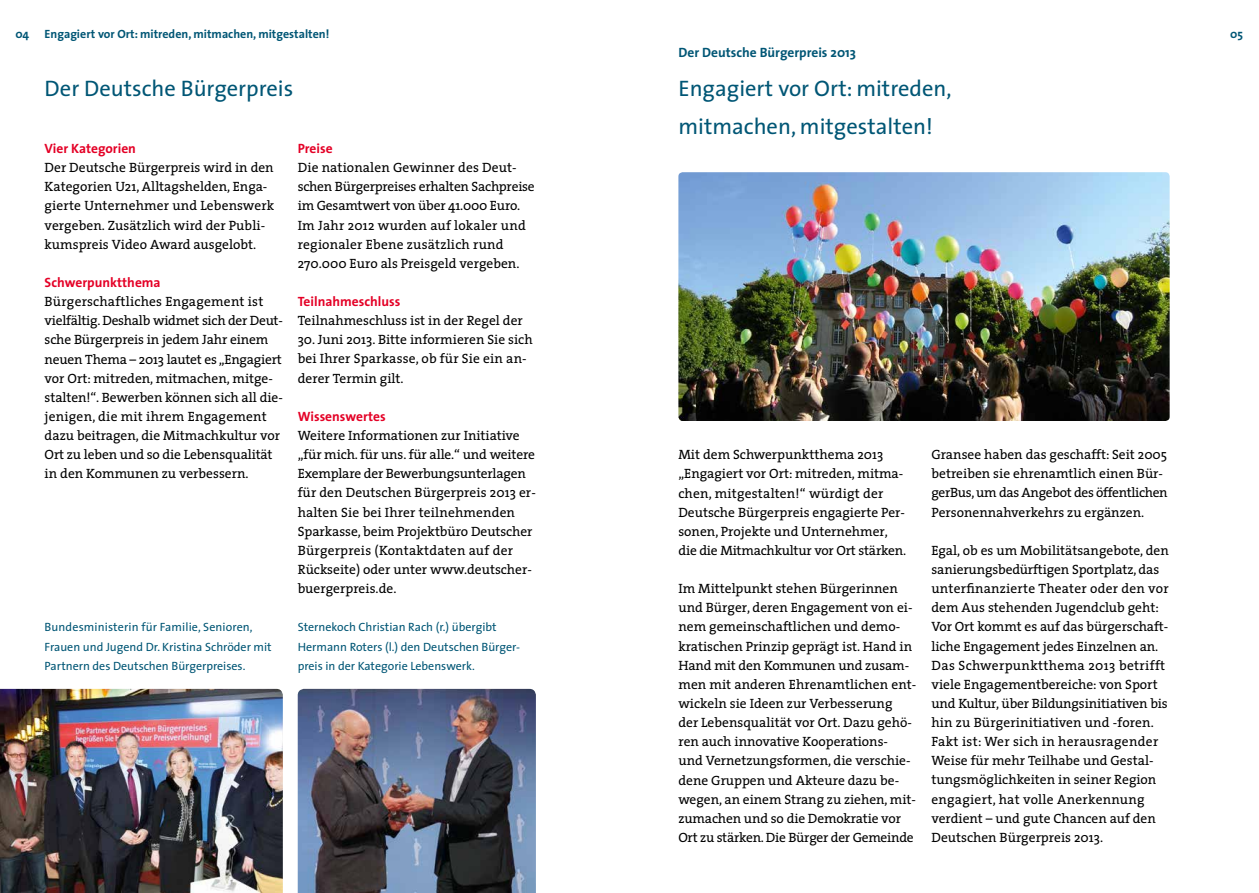
<style>
.page{position:relative;width:1259px;height:893px;background:#fff}
.page>*{position:absolute;margin:0;border:0;box-sizing:border-box;transform-origin:0 0}
.t1{font:22.5px/38.2px "The Sans";color:#005675}
.t2{font:13.5px/19.2px "The Serif";color:#000}
.t3{font:700 13.5px "The Sans";color:#e40026}
.t4{font:700 13.5px "The Sans";color:#005675}
.t5{font:12px/19.2px "The Sans";color:#005675}
.t6{font:700 12px "The Sans";color:#005675}
</style>
<div class="page">
<img style="left:298px;top:689px;width:238px;height:204px">
<img style="left:0;top:689px;width:283px;height:204px">
<img style="left:678px;top:172px;width:491px;height:249px">
<p class="t6" style="left:15px;top:24px;width:15px">04</p>
<p class="t6" style="left:45px;top:24px;width:286px">Engagiert vor Ort: mitreden, mitmachen, mitgestalten!</p>
<p class="t6" style="left:1230px;top:24px;width:14px">05</p>
<h1 class="t1" style="left:45px;top:68px;width:250px">Der Deutsche Bürgerpreis</h1>
<p class="t3" style="left:45px;top:137px;width:93px">Vier Kategorien</p>
<p class="t2" style="left:45px;top:158px;width:231px">Der Deutsche Bürgerpreis wird in den Kategorien U21, Alltagshelden, Enga&shy;gierte Unternehmer und Lebenswerk vergeben. Zusätzlich wird der Publi&shy;kumspreis Video Award ausgelobt.</p>
<p class="t3" style="left:45px;top:271px;width:118px">Schwerpunktthema</p>
<p class="t2" style="left:45px;top:292px;width:240px">Bürgerschaftliches Engagement ist vielfältig. Deshalb widmet sich der Deut&shy;sche Bürgerpreis in jedem Jahr einem neuen Thema – 2013 lautet es „Engagiert vor Ort: mitreden, mitmachen, mitge&shy;stalten!“. Bewerben können sich all die&shy;jenigen, die mit ihrem Engagement dazu beitragen, die Mitmachkultur vor Ort zu leben und so die Lebensqualität in den Kommunen zu verbessern.</p>
<p class="t5" style="left:45px;top:617px;width:228px">Bundesministerin für Familie, Senioren,<br>Frauen und Jugend Dr. Kristina Schröder mit<br>Partnern des Deutschen Bürgerpreises.</p>
<p class="t3" style="left:298px;top:137px;width:36px">Preise</p>
<p class="t2" style="left:298px;top:158px;width:239px">Die nationalen Gewinner des Deut&shy;schen Bürgerpreises erhalten Sachpreise im Gesamtwert von über 41.000 Euro.<br>Im Jahr 2012 wurden auf lokaler und regionaler Ebene zusätzlich rund 270.000 Euro als Preisgeld vergeben.</p>
<p class="t3" style="left:298px;top:290px;width:104px">Teilnahmeschluss</p>
<p class="t2" style="left:298px;top:311px;width:227px">Teilnahmeschluss ist in der Regel der</p>
<p class="t2" style="left:298px;top:330px;width:236px">30. Juni 2013. Bitte informieren Sie sich bei Ihrer Sparkasse, ob für Sie ein an&shy;derer Termin gilt.</p>
<p class="t3" style="left:298px;top:405px;width:89px">Wissenswertes</p>
<p class="t2" style="left:298px;top:425px;width:239px">Weitere Informationen zur Initiative „für mich. für uns. für alle.“ und weitere Exemplare der Bewerbungsunterlagen für den Deutschen Bürgerpreis 2013 er&shy;halten Sie bei Ihrer teilnehmenden Sparkasse, beim Projektbüro Deutscher Bürgerpreis (Kontaktdaten auf der Rückseite) oder unter www.deutscher&shy;buergerpreis.de.</p>
<p class="t5" style="left:298px;top:617px;width:224px">Sternekoch Christian Rach (r.) übergibt<br>Hermann Roters (l.) den Deutschen Bürger&shy;preis in der Kategorie Lebenswerk.</p>
<p class="t4" style="left:678px;top:41px;width:179px">Der Deutsche Bürgerpreis 2013</p>
<h1 class="t1" style="left:678px;top:68px;width:275px">Engagiert vor Ort: mitreden, mitmachen, mitgestalten!</h1>
<p class="t2" style="left:678px;top:445px;width:229px">Mit dem Schwerpunktthema 2013 „Engagiert vor Ort: mitreden, mitma&shy;chen, mitgestalten!“ würdigt der Deutsche Bürgerpreis engagierte Per&shy;sonen, Projekte und Unternehmer, die die Mitmachkultur vor Ort stärken.</p>
<p class="t2" style="left:678px;top:579px;width:239px">Im Mittelpunkt stehen Bürgerinnen und Bürger, deren Engagement von ei&shy;nem gemeinschaftlichen und demo&shy;kratischen Prinzip geprägt ist. Hand in Hand mit den Kommunen und zusam&shy;men mit anderen Ehrenamtlichen ent&shy;wickeln sie Ideen zur Verbesserung<br>der Lebensqualität vor Ort. Dazu gehö&shy;ren auch innovative Kooperations-<br>und Vernetzungsformen, die verschie&shy;dene Gruppen und Akteure dazu be&shy;wegen, an einem Strang zu ziehen, mit&shy;zumachen und so die Demokratie vor Ort zu stärken. Die Bürger der Gemeinde</p>
<p class="t2" style="left:931px;top:445px;width:238px">Gransee haben das geschafft: Seit 2005 betreiben sie ehrenamtlich einen Bür&shy;gerBus, um das Angebot des öffentlichen Personennahverkehrs zu ergänzen.</p>
<p class="t2" style="left:931px;top:540px;width:239px">Egal, ob es um Mobilitätsangebote, den sanierungsbedürftigen Sportplatz, das unterfinanzierte Theater oder den vor dem Aus stehenden Jugendclub geht:<br>Vor Ort kommt es auf das bürgerschaft&shy;liche Engagement jedes Einzelnen an.<br>Das Schwerpunktthema 2013 betrifft viele Engagementbereiche: von Sport und Kultur, über Bildungsinitiativen bis hin zu Bürgerinitiativen und -foren.<br>Fakt ist: Wer sich in herausragender Weise für mehr Teilhabe und Gestal&shy;tungsmöglichkeiten in seiner Region engagiert, hat volle Anerkennung verdient – und gute Chancen auf den Deutschen Bürgerpreis 2013.</p>
</div>
